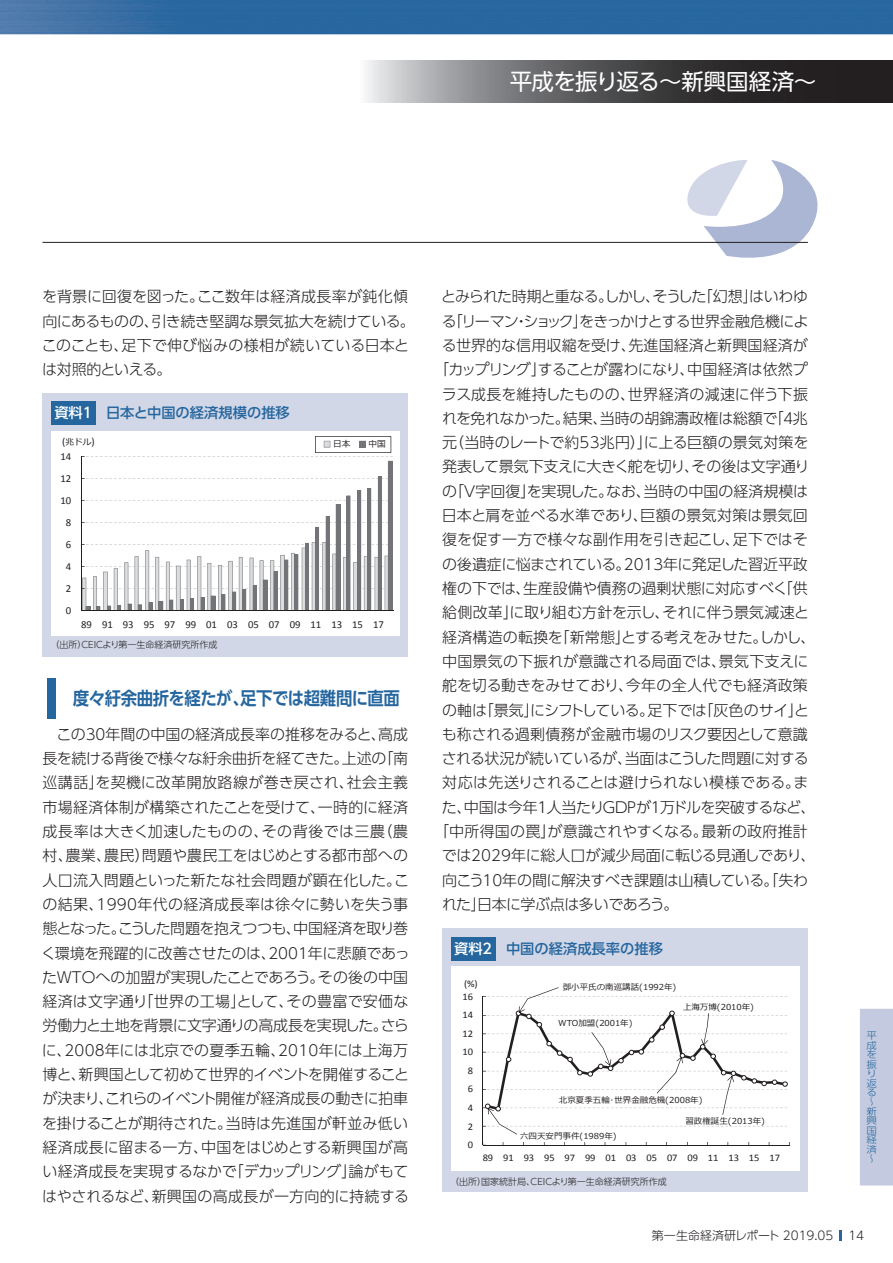
<style>
.page{position:relative;width:893px;height:1263px;background:#fff}
.page>*{position:absolute;margin:0;border:0;box-sizing:border-box;transform-origin:0 0}
.t1{font:22.5px "UD Shin Go Pro";letter-spacing:-.03em;color:#fff}
.t2{font:700 18px "UD Shin Go Pro De";letter-spacing:-.03em;color:#25669e;scale:.91 1}
.t3{font:300 15px/24.3px "UD Shin Go Pro";letter-spacing:-.01em;color:#231f20}
.t4{font:300 15px "UD Shin Go Pro";letter-spacing:.015em;color:#231f20}
.t5{font:300 15px "UD Shin Go Pro";letter-spacing:-.055em;color:#231f20}
.t6{font:300 15px "UD Shin Go Pro";letter-spacing:-.04em;color:#231f20}
.t7{font:300 15px "UD Shin Go Pro";letter-spacing:.01em;color:#231f20}
.t8{font:300 15px "UD Shin Go Pro";letter-spacing:-.075em;color:#231f20}
.t9{font:300 15px "UD Shin Go Pro";letter-spacing:-.03em;color:#231f20}
.t10{font:500 14.25px "UD Shin Go Pro";color:#25669e}
.t11{font:300 12px "UD Shin Go Pro";color:#231f20}
.t12{font:10.65px "Calibri";letter-spacing:-.005em;color:#231f20}
.t13{font:10.05px "Calibri";letter-spacing:-.005em;color:#231f20}
.t14{font:300 9.45px/9.4px "UD Shin Go Pro";color:#25669e;scale:1.11 1}
.t15{font:300 9px "UD Shin Go Pro";color:#231f20}
.t16{font:8.7px "Meiryo";color:#231f20}
.t17{font:8.25px "Meiryo";color:#231f20}
.s1{color:#fff}
.s2{font-family:"Calibri";font-size:10.65px}
</style>
<div class="page">
<svg style="left:681px;top:160px;width:137px;height:98px"></svg>
<div style="left:47px;top:678px;width:9px;height:40px;background:#25669e"></div>
<div style="left:43px;top:393px;width:365px;height:263px;background:#d1d7e7"></div>
<div style="left:51px;top:401px;width:45px;height:24px;background:#25669e"></div>
<div style="left:51px;top:431px;width:349px;height:204px;background:#fff"></div>
<hr style="left:81px;top:610px;width:313px;height:1px;background:#231f20">
<svg style="left:81px;top:436px;width:312px;height:174px"></svg>
<div style="left:442px;top:928px;width:366px;height:264px;background:#d1d7e7"></div>
<div style="left:451px;top:937px;width:44px;height:23px;background:#25669e"></div>
<div style="left:451px;top:967px;width:348px;height:204px;background:#fff"></div>
<hr style="left:482px;top:996px;width:1px;height:149px;background:#231f20">
<hr style="left:483px;top:1145px;width:306px;height:1px;background:#231f20">
<svg style="left:483px;top:987px;width:305px;height:147px"></svg>
<img style="left:0;top:0;width:893px;height:34px">
<svg style="left:839px;top:1230px;width:3px;height:11px"></svg>
<svg style="left:366px;top:61px;width:527px;height:41px;background:#5a595b"></svg>
<div style="left:860px;top:1008px;width:33px;height:178px;background:#c4cbe0"></div>
<hr style="left:43px;top:242px;width:765px;height:1px;background:#231f20">
<h1 class="t1" style="left:510px;top:63px;width:308px">平成を振り返る～新興国経済～</h1>
<p class="t3" style="left:42px;top:284px;width:375px">を背景に回復を図った。ここ数年は経済成長率が鈍化傾向にあるものの、引き続き堅調な景気拡大を続けている。このことも、足下で伸び悩みの様相が続いている日本とは対照的といえる。</p>
<p class="t10" style="left:54px;top:401px;width:237px"><span class="s1">資料1</span> 日本と中国の経済規模の推移</p>
<p class="t16" style="left:62px;top:436px;width:34px"><span class="s2">(</span>兆ドル<span class="s2">)</span></p>
<p class="t16" style="left:333px;top:438px;width:19px">日本</p>
<p class="t16" style="left:369px;top:438px;width:19px">中国</p>
<p class="t12" style="left:61px;top:450px;width:12px">14</p>
<p class="t12" style="left:61px;top:472px;width:12px">12</p>
<p class="t12" style="left:61px;top:494px;width:12px">10</p>
<p class="t12" style="left:66px;top:515px;width:7px">8</p>
<p class="t12" style="left:66px;top:537px;width:7px">6</p>
<p class="t12" style="left:66px;top:559px;width:7px">4</p>
<p class="t12" style="left:66px;top:581px;width:7px">2</p>
<p class="t12" style="left:66px;top:603px;width:7px">0</p>
<p class="t12" style="left:81px;top:617px;width:304px">89 91 93 95 97 99 01 03 05 07 09 11 13 15 17</p>
<p class="t15" style="left:50px;top:637px;width:169px">（出所）CEICより第一生命経済研究所作成</p>
<p class="t2" style="left:73px;top:683px;width:361px">度々紆余曲折を経たが､足下では超難問に直面</p>
<p class="t3" style="left:41px;top:721px;width:370px;text-align:justify">　この30年間の中国の経済成長率の推移をみると、高成長を続ける背後で様々な紆余曲折を経てきた。上述の「南巡講話」を契機に改革開放路線が巻き戻され、社会主義市場経済体制が構築されたことを受けて、一時的に経済成長率は大きく加速したものの、その背後では三農（農村、農業、農民）問題や農民工をはじめとする都市部への人口流入問題といった新たな社会問題が顕在化した。この結果、1990年代の経済成長率は徐々に勢いを失う事態となった。こうした問題を抱えつつも、中国経済を取り巻く環境を飛躍的に改善させたのは、2001年に悲願であったＷＴＯへの加盟が実現したことであろう。その後の中国経済は文字通り「世界の工場」として、その豊富で安価な労働力と土地を背景に文字通りの高成長を実現した。さらに、2008年には北京での夏季五輪、2010年には上海万博と、新興国として初めて世界的イベントを開催することが決まり、これらのイベント開催が経済成長の動きに拍車を掛けることが期待された。当時は先進国が軒並み低い経済成長に留まる一方、中国をはじめとする新興国が高い経済成長を実現するなかで「デカップリング」論がもてはやされるなど、新興国の高成長が一方向的に持続する</p>
<p class="t5" style="left:441px;top:284px;width:368px">とみられた時期と重なる。しかし、そうした「幻想」はいわゆ</p>
<p class="t5" style="left:442px;top:309px;width:368px">る「リーマン・ショック」をきっかけとする世界金融危機によ</p>
<p class="t7" style="left:442px;top:333px;width:368px">る世界的な信用収縮を受け、先進国経済と新興国経済が</p>
<p class="t6" style="left:434px;top:357px;width:375px">「カップリング」することが露わになり、中国経済は依然プ</p>
<p class="t3" style="left:442px;top:381px;width:368px">ラス成長を維持したものの、世界経済の減速に伴う下振</p>
<p class="t3" style="left:442px;top:405px;width:367px">れを免れなかった。結果、当時の胡錦濤政権は総額で「４兆</p>
<p class="t4" style="left:442px;top:430px;width:368px">元（当時のレートで約53兆円）」に上る巨額の景気対策を</p>
<p class="t3" style="left:442px;top:454px;width:369px">発表して景気下支えに大きく舵を切り、その後は文字通り</p>
<p class="t3" style="left:442px;top:478px;width:367px">の「Ｖ字回復」を実現した。なお、当時の中国の経済規模は</p>
<p class="t3" style="left:442px;top:503px;width:367px">日本と肩を並べる水準であり、巨額の景気対策は景気回</p>
<p class="t3" style="left:442px;top:527px;width:367px">復を促す一方で様々な副作用を引き起こし、足下ではそ</p>
<p class="t3" style="left:442px;top:551px;width:367px">の後遺症に悩まされている。2013年に発足した習近平政</p>
<p class="t3" style="left:442px;top:576px;width:367px">権の下では、生産設備や債務の過剰状態に対応すべく「供</p>
<p class="t3" style="left:442px;top:600px;width:368px">給側改革」に取り組む方針を示し、それに伴う景気減速と</p>
<p class="t3" style="left:442px;top:624px;width:375px">経済構造の転換を「新常態」とする考えをみせた。しかし、</p>
<p class="t4" style="left:442px;top:649px;width:368px">中国景気の下振れが意識される局面では、景気下支えに</p>
<p class="t3" style="left:442px;top:673px;width:367px">舵を切る動きをみせており、今年の全人代でも経済政策</p>
<p class="t3" style="left:442px;top:697px;width:368px">の軸は「景気」にシフトしている。足下では「灰色のサイ」と</p>
<p class="t3" style="left:442px;top:721px;width:367px">も称される過剰債務が金融市場のリスク要因として意識</p>
<p class="t6" style="left:442px;top:746px;width:368px">される状況が続いているが、当面はこうした問題に対する</p>
<p class="t7" style="left:442px;top:770px;width:368px">対応は先送りされることは避けられない模様である。ま</p>
<p class="t8" style="left:442px;top:795px;width:375px">た、中国は今年１人当たりＧＤＰが１万ドルを突破するなど、</p>
<p class="t4" style="left:434px;top:819px;width:375px">「中所得国の罠」が意識されやすくなる。最新の政府推計</p>
<p class="t3" style="left:442px;top:843px;width:375px">では2029年に総人口が減少局面に転じる見通しであり、</p>
<p class="t3" style="left:442px;top:867px;width:367px">向こう10年の間に解決すべき課題は山積している。「失わ</p>
<p class="t9" style="left:442px;top:892px;width:238px">れた」日本に学ぶ点は多いであろう。</p>
<p class="t10" style="left:454px;top:937px;width:210px"><span class="s1">資料2</span> 中国の経済成長率の推移</p>
<p class="t13" style="left:464px;top:977px;width:15px">(%)</p>
<p class="t13" style="left:463px;top:990px;width:12px">16</p>
<p class="t13" style="left:463px;top:1009px;width:12px">14</p>
<p class="t13" style="left:463px;top:1027px;width:12px">12</p>
<p class="t13" style="left:463px;top:1046px;width:12px">10</p>
<p class="t13" style="left:468px;top:1064px;width:7px">8</p>
<p class="t13" style="left:468px;top:1083px;width:7px">6</p>
<p class="t13" style="left:468px;top:1101px;width:7px">4</p>
<p class="t13" style="left:468px;top:1120px;width:7px">2</p>
<p class="t13" style="left:468px;top:1138px;width:7px">0</p>
<p class="t17" style="left:563px;top:981px;width:115px">鄧小平氏の南巡講話(1992年)</p>
<p class="t17" style="left:558px;top:1018px;width:76px">WTO加盟(2001年)</p>
<p class="t17" style="left:683px;top:1001px;width:73px">上海万博(2010年)</p>
<p class="t17" style="left:559px;top:1094px;width:145px">北京夏季五輪･世界金融危機(2008年)</p>
<p class="t17" style="left:520px;top:1130px;width:98px">六四天安門事件(1989年)</p>
<p class="t17" style="left:685px;top:1116px;width:81px">習政権誕生(2013年)</p>
<p class="t13" style="left:483px;top:1151px;width:299px">89 91 93 95 97 99 01 03 05 07 09 11 13 15 17</p>
<p class="t15" style="left:450px;top:1174px;width:218px">（出所）国家統計局、CEICより第一生命経済研究所作成</p>
<p class="t14" style="left:866px;top:1031px;width:11px">平成を振り返る～新興国経済～</p>
<p class="t11" style="left:652px;top:1225px;width:214px">第一生命経済研レポート 2019.05 14</p>
</div>
